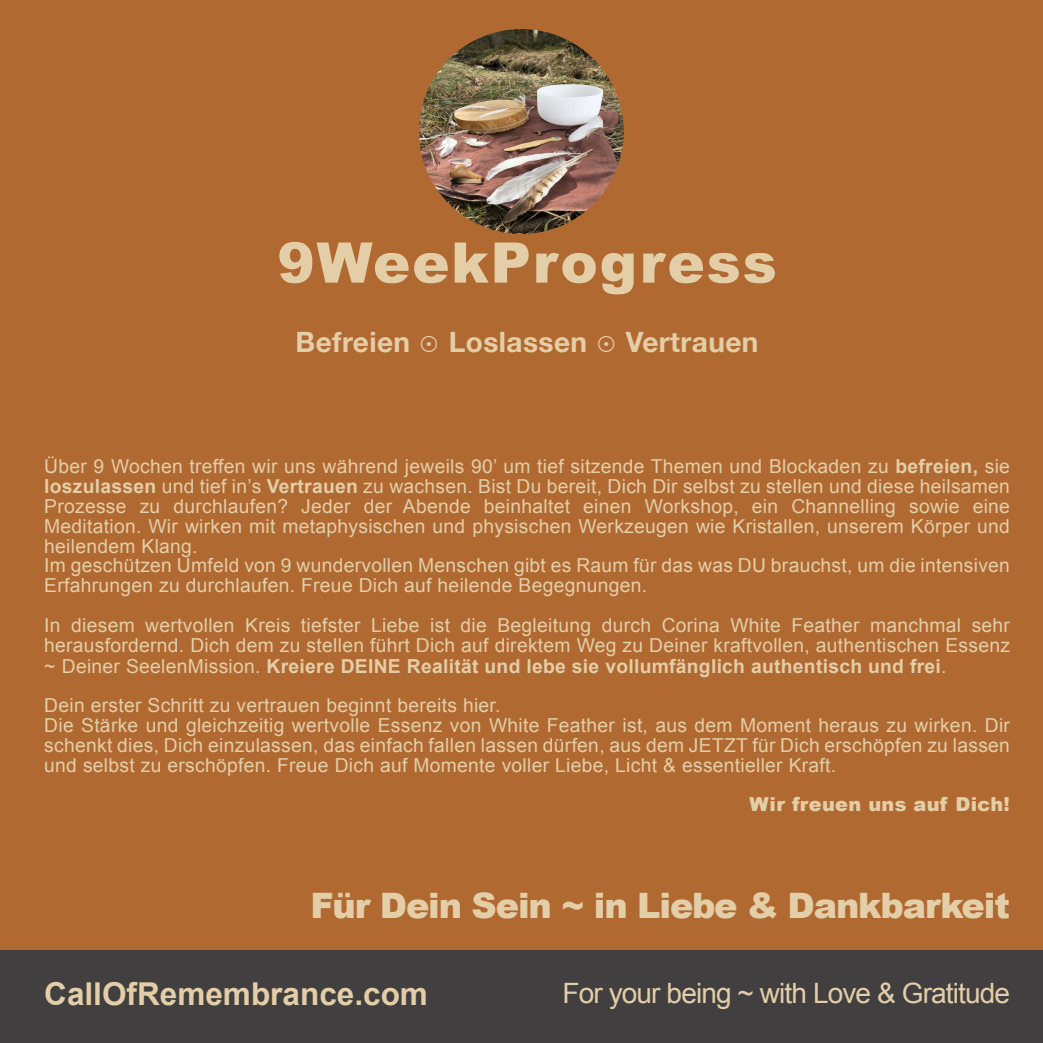
<style>
.page{position:relative;width:1043px;height:1043px;background:#fff}
.page>*{position:absolute;margin:0;border:0;box-sizing:border-box;transform-origin:0 0}
.t1{font:900 56px "Arial";letter-spacing:.03em;color:#e3cea8}
.t2{font:900 35px "Arial";letter-spacing:-.03em;color:#e3cea8}
.t3{font:700 31.5px "Arial";color:#e3cea8}
.t4{font:28px "Arial";letter-spacing:-.03em;color:#e3cea8}
.t5{font:700 28px "Helvetica Neue";letter-spacing:.015em;color:#e3cea8}
.t6{font:19.25px/19.9px "Arial";letter-spacing:.015em;color:#e3cea8}
.t7{font:900 19.25px "Arial";letter-spacing:.015em;color:#e3cea8}
.s1{font-weight:700}
</style>
<div class="page">
<div style="left:0;top:0;width:1042px;height:1042px;background:#413f3f"></div>
<div style="left:0;top:0;width:1042px;height:949px;background:#b16932"></div>
<img style="left:418px;top:29px;width:205px;height:205px;border-radius:50%">
<h1 class="t1" style="left:277px;top:242px;width:501px">9WeekProgress</h1>
<h3 class="t5" style="left:295px;top:324px;width:464px">Befreien ☉ Loslassen ☉ Vertrauen</h3>
<p class="t6" style="left:44px;top:458px;width:966px">Über 9 Wochen treffen wir uns während jeweils 90’ um tief sitzende Themen und Blockaden zu <span class="s1">befreien,</span> sie <span class="s1">loszulassen</span> und tief in’s <span class="s1">Vertrauen</span> zu wachsen. Bist Du bereit, Dich Dir selbst zu stellen und diese heilsamen Prozesse zu durchlaufen? Jeder der Abende beinhaltet einen Workshop, ein Channelling sowie eine Meditation. Wir wirken mit metaphysischen und physischen Werkzeugen wie Kristallen, unserem Körper und heilendem Klang.<br>Im geschützen Umfeld von 9 wundervollen Menschen gibt es Raum für das was DU brauchst, um die intensiven Erfahrungen zu durchlaufen. Freue Dich auf heilende Begegnungen.</p>
<p class="t6" style="left:44px;top:617px;width:966px;text-align:justify">In diesem wertvollen Kreis tiefster Liebe ist die Begleitung durch Corina White Feather manchmal sehr herausfordernd. Dich dem zu stellen führt Dich auf direktem Weg zu Deiner kraftvollen, authentischen Essenz ~ Deiner SeelenMission. <span class="s1">Kreiere DEINE Realität und lebe sie vollumfänglich authentisch und frei</span>.</p>
<p class="t6" style="left:44px;top:697px;width:966px">Dein erster Schritt zu vertrauen beginnt bereits hier.<br>Die Stärke und gleichzeitig wertvolle Essenz von White Feather ist, aus dem Moment heraus zu wirken. Dir schenkt dies, Dich einzulassen, das einfach fallen lassen dürfen, aus dem JETZT für Dich erschöpfen zu lassen und selbst zu erschöpfen. Freue Dich auf Momente voller Liebe, Licht &amp; essentieller Kraft.</p>
<p class="t7" style="left:749px;top:797px;width:262px">Wir freuen uns auf Dich!</p>
<h2 class="t2" style="left:310px;top:892px;width:700px">Für Dein Sein ~ in Liebe &amp; Dankbarkeit</h2>
<h3 class="t3" style="left:44px;top:981px;width:385px">CallOfRemembrance.com</h3>
<h3 class="t4" style="left:562px;top:981px;width:449px">For your being ~ with Love &amp; Gratitude</h3>
</div>
